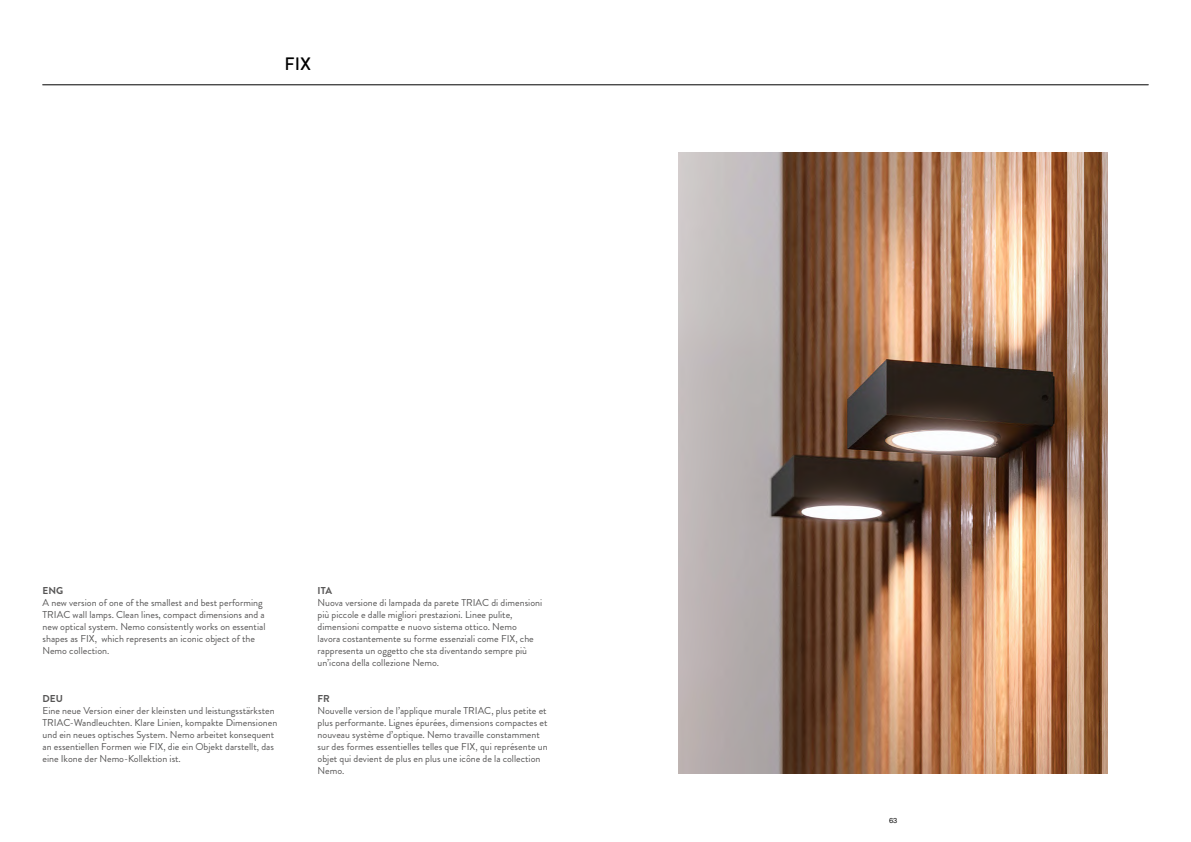
<style>
.page{position:relative;width:1191px;height:842px;background:#fff}
.page>*{position:absolute;margin:0;border:0;box-sizing:border-box;transform-origin:0 0}
.t1{font:500 18px "Brandon Grotesque";color:#000}
.t2{font:10px/12px "Brandon Grotesque";color:#575656}
.t3{font:700 10px "Brandon Grotesque";color:#575656}
.t4{font:7px "Helvetica Now Display";color:#000}
</style>
<div class="page">
<hr style="left:43px;top:85px;width:1105px;height:1px;background:#000">
<img style="left:678px;top:152px;width:429px;height:622px">
<h1 class="t1" style="left:284px;top:51px;width:28px">FIX</h1>
<p class="t3" style="left:43px;top:584px;width:22px">ENG</p>
<p class="t2" style="left:43px;top:597px;width:224px">A new version of one of the smallest and best performing TRIAC wall lamps. Clean lines, compact dimensions and a new optical system. Nemo consistently works on essential shapes as FIX, which represents an iconic object of the Nemo collection.</p>
<p class="t3" style="left:43px;top:691px;width:22px">DEU</p>
<p class="t2" style="left:43px;top:705px;width:236px">Eine neue Version einer der kleinsten und leistungsstärksten TRIAC-Wandleuchten. Klare Linien, kompakte Dimensionen und ein neues optisches System. Nemo arbeitet konsequent an essentiellen Formen wie FIX, die ein Objekt darstellt, das eine Ikone der Nemo-Kollektion ist.</p>
<p class="t3" style="left:317px;top:584px;width:16px">ITA</p>
<p class="t2" style="left:317px;top:597px;width:226px">Nuova versione di lampada da parete TRIAC di dimensioni più piccole e dalle migliori prestazioni. Linee pulite, dimensioni compatte e nuovo sistema ottico. Nemo<br>lavora costantemente su forme essenziali come FIX, che rappresenta un oggetto che sta diventando sempre più un’icona della collezione Nemo.</p>
<p class="t3" style="left:317px;top:691px;width:14px">FR</p>
<p class="t2" style="left:317px;top:705px;width:232px">Nouvelle version de l’applique murale TRIAC, plus petite et plus performante. Lignes épurées, dimensions compactes et nouveau système d’optique. Nemo travaille constamment sur des formes essentielles telles que FIX, qui représente un objet qui devient de plus en plus une icône de la collection Nemo.</p>
<p class="t4" style="left:889px;top:815px;width:10px">63</p>
</div>
